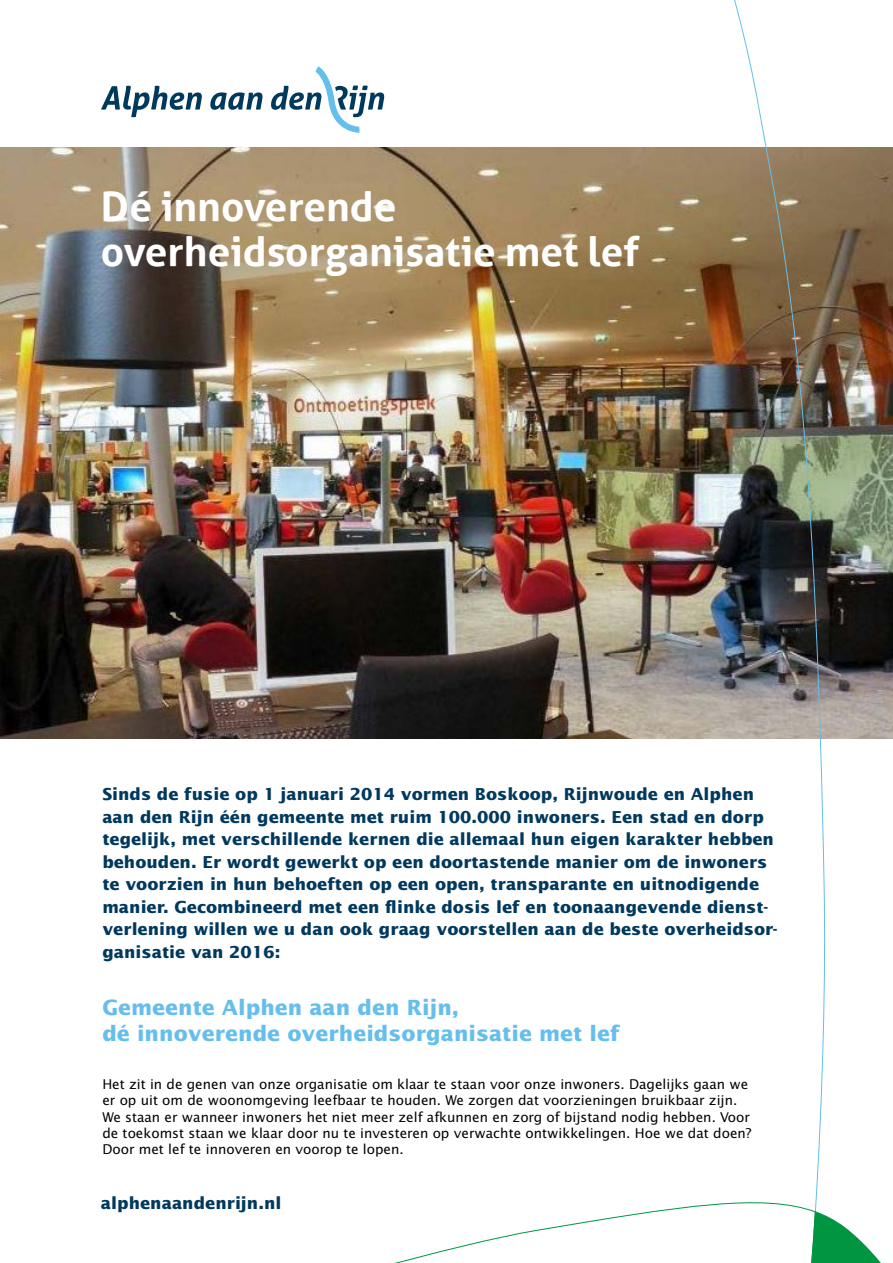
<style>
.page{position:relative;width:893px;height:1263px;background:#fff}
.page>*{position:absolute;margin:0;border:0;box-sizing:border-box;transform-origin:0 0}
.t1{font:700 40.5px/45px "Aller";color:#fff}
.t2{font:700 21px/25.2px "Lucida Sans Std";color:#65beec}
.t3{font:700 16.5px/22.5px "Lucida Sans Std";color:#00395e}
.t4{font:13.5px/16.2px "Lucida Sans Std";color:#000}
</style>
<div class="page">
<img style="left:0;top:148px;width:712px;height:590px">
<svg style="left:101px;top:86px;width:101px;height:31px"></svg>
<svg style="left:210px;top:92px;width:52px;height:18px"></svg>
<svg style="left:271px;top:66px;width:113px;height:66px"></svg>
<img style="left:712px;top:0;width:181px;height:1209px">
<svg style="left:816px;top:1211px;width:65px;height:52px"></svg>
<svg style="left:395px;top:1193px;width:421px;height:70px"></svg>
<h1 class="t1" style="left:101px;top:184px;width:540px">Dé innoverende overheidsorganisatie met lef</h1>
<p class="t3" style="left:102px;top:783px;width:677px">Sinds de fusie op 1 januari 2014 vormen Boskoop, Rijnwoude en Alphen aan den Rijn één gemeente met ruim 100.000 inwoners. Een stad en dorp tegelijk, met verschillende kernen die allemaal hun eigen karakter hebben behouden. Er wordt gewerkt op een doortastende manier om de inwoners te voorzien in hun behoeften op een open, transparante en uitnodigende manier. Gecombineerd met een flinke dosis lef en toonaangevende dienst&shy;verlening willen we u dan ook graag voorstellen aan de beste overheidsor&shy;ganisatie van 2016:</p>
<p class="t2" style="left:102px;top:996px;width:519px">Gemeente Alphen aan den Rijn,<br>dé innoverende overheidsorganisatie met lef</p>
<p class="t4" style="left:102px;top:1076px;width:651px">Het zit in de genen van onze organisatie om klaar te staan voor onze inwoners. Dagelijks gaan we er op uit om de woonomgeving leefbaar te houden. We zorgen dat voorzieningen bruikbaar zijn.<br>We staan er wanneer inwoners het niet meer zelf afkunnen en zorg of bijstand nodig hebben. Voor de toekomst staan we klaar door nu te investeren op verwachte ontwikkelingen. Hoe we dat doen?<br>Door met lef te innoveren en voorop te lopen.</p>
<p class="t3" style="left:101px;top:1192px;width:182px">alphenaandenrijn.nl</p>
</div>
